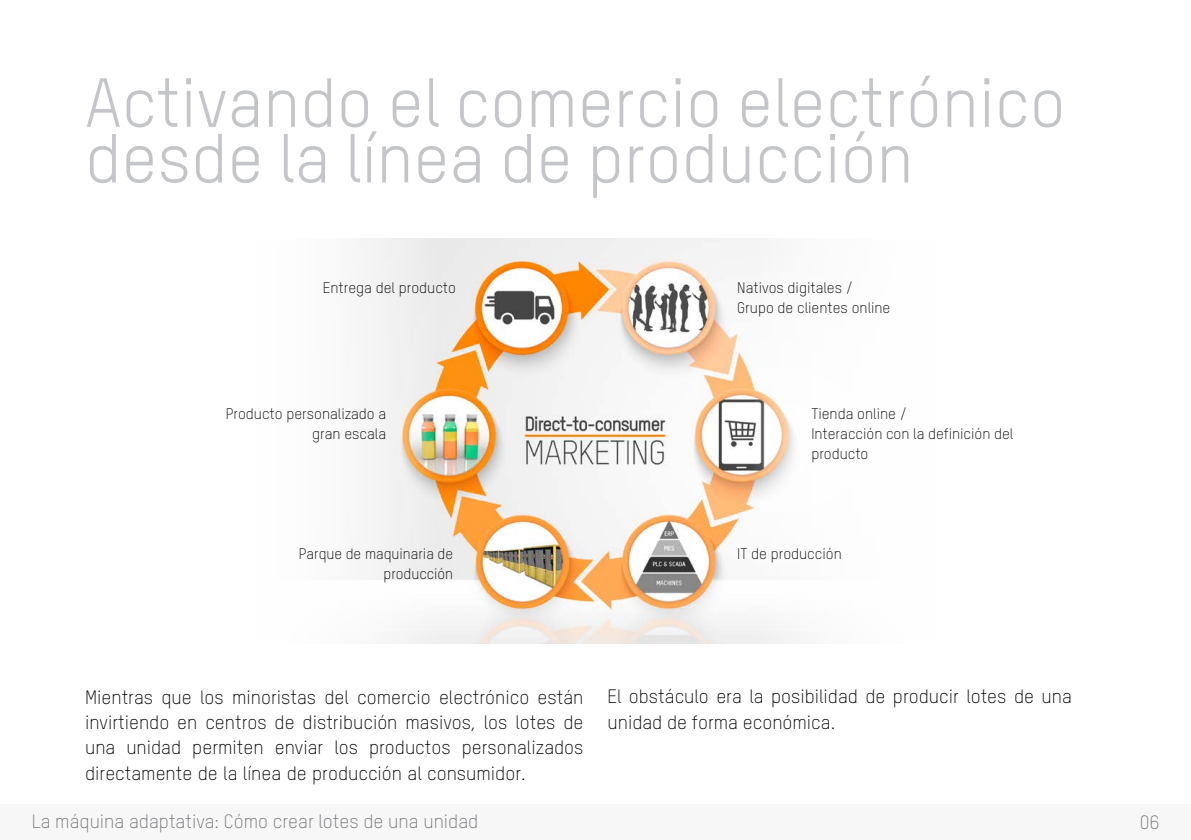
<style>
.page{position:relative;width:1191px;height:840px;background:#fff}
.page>*{position:absolute;margin:0;border:0;box-sizing:border-box;transform-origin:0 0}
.t1{font:68px/55.6px "TSTARPRO";color:#c3c5c8}
.t2{font:300 19px/25.2px "TSTARPRO";color:#000;text-align:justify}
.t3{font:300 19px "TSTARPRO";color:#757378}
.t4{font:300 15px/20px "TSTARPRO";color:#000}
</style>
<div class="page">
<div style="left:0;top:804px;width:1191px;height:35px;background:#f7f7f8"></div>
<img style="left:366px;top:238px;width:434px;height:405px">
<h1 class="t1" style="left:85px;top:72px;width:982px">Activando el comercio electrónico desde la línea de producción</h1>
<p class="t4" style="left:323px;top:277px;width:134px">Entrega del producto</p>
<p class="t4" style="left:226px;top:403px;width:162px;text-align:right">Producto personalizado a gran escala</p>
<p class="t4" style="left:737px;top:277px;width:155px">Nativos digitales /<br>Grupo de clientes online</p>
<p class="t4" style="left:811px;top:403px;width:204px">Tienda online /<br>Interacción con la definición del producto</p>
<p class="t4" style="left:299px;top:543px;width:156px">Parque de maquinaria de</p>
<p class="t4" style="left:737px;top:543px;width:106px">IT de producción</p>
<p class="t4" style="left:383px;top:563px;width:71px">producción</p>
<p class="t2" style="left:85px;top:683px;width:500px">Mientras que los minoristas del comercio electrónico están invirtiendo en centros de distribución masivos, los lotes de una unidad permiten enviar los productos personalizados directamente de la línea de producción al consumidor.</p>
<p class="t2" style="left:607px;top:682px;width:466px;line-height:25.8px">El obstáculo era la posibilidad de producir lotes de una unidad de forma económica.</p>
<p class="t3" style="left:32px;top:808px;width:448px">La máquina adaptativa: Cómo crear lotes de una unidad</p>
<p class="t3" style="left:1140px;top:809px;width:21px">06</p>
</div>
